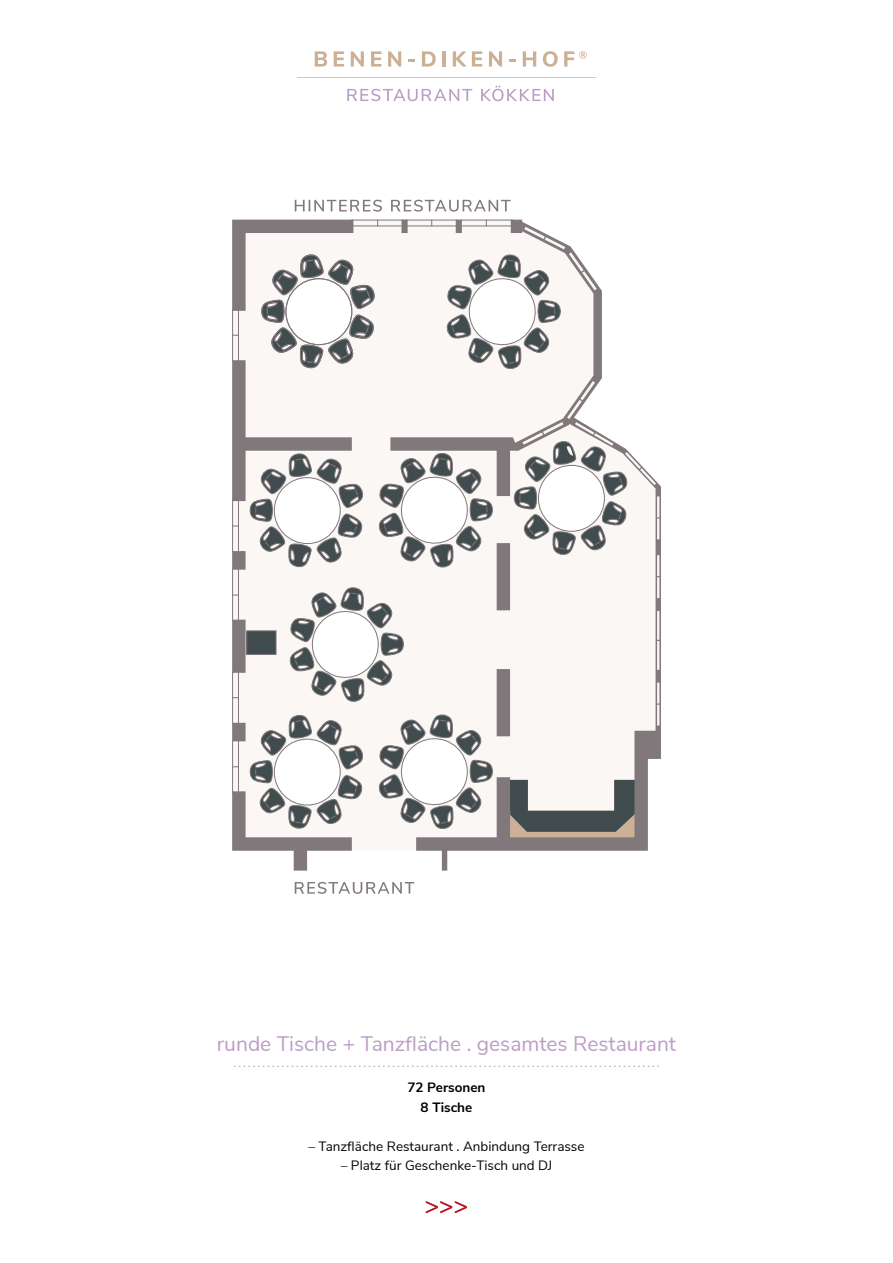
<style>
.page{position:relative;width:893px;height:1263px;background:#fff}
.page>*{position:absolute;margin:0;border:0;box-sizing:border-box;transform-origin:0 0}
.t1{font:24px "Nunito Sans";color:#bc1624}
.t2{font:21px "Nunito Sans";color:#bb9ec6}
.preise{font:13.5px "Nunito Sans";color:#000}
.preise-2{font:700 13.5px "Nunito Sans";color:#000}
</style>
<div class="page">
<svg style="left:234px;top:1066px;width:425px;height:1px"></svg>
<svg style="left:295px;top:200px;width:216px;height:12px"></svg>
<svg style="left:232px;top:220px;width:429px;height:650px;fill:#faf7f5"></svg>
<svg style="left:295px;top:882px;width:119px;height:12px"></svg>
<svg style="left:347px;top:89px;width:125px;height:12px"></svg>
<svg style="left:481px;top:86px;width:73px;height:15px"></svg>
<svg style="left:297px;top:77px;width:299px;height:1px"></svg>
<svg style="left:315px;top:51px;width:12px;height:16px"></svg>
<svg style="left:334px;top:51px;width:10px;height:16px"></svg>
<svg style="left:351px;top:51px;width:13px;height:16px"></svg>
<svg style="left:371px;top:51px;width:10px;height:16px"></svg>
<svg style="left:388px;top:51px;width:13px;height:16px"></svg>
<svg style="left:408px;top:60px;width:7px;height:2px"></svg>
<svg style="left:422px;top:51px;width:14px;height:16px"></svg>
<hr style="left:442px;top:51px;width:4px;height:16px;background:#ccb096">
<svg style="left:453px;top:51px;width:29px;height:16px"></svg>
<svg style="left:489px;top:51px;width:13px;height:16px"></svg>
<svg style="left:509px;top:60px;width:7px;height:2px"></svg>
<svg style="left:523px;top:51px;width:13px;height:16px"></svg>
<svg style="left:543px;top:51px;width:15px;height:16px"></svg>
<svg style="left:564px;top:51px;width:23px;height:16px"></svg>
<p class="t2" style="left:217px;top:1028px;width:461px">runde Tische + Tanzfläche . gesamtes Restaurant</p>
<p class="preise-2" style="left:407px;top:1077px;width:80px">72 Personen</p>
<p class="preise-2" style="left:421px;top:1097px;width:53px">8 Tische</p>
<p class="preise" style="left:308px;top:1136px;width:278px">– Tanzfläche Restaurant . Anbindung Terrasse</p>
<p class="preise" style="left:341px;top:1155px;width:213px">– Platz für Geschenke-Tisch und DJ</p>
<p class="t1" style="left:425px;top:1188px;width:45px">&gt;&gt;&gt;</p>
</div>
